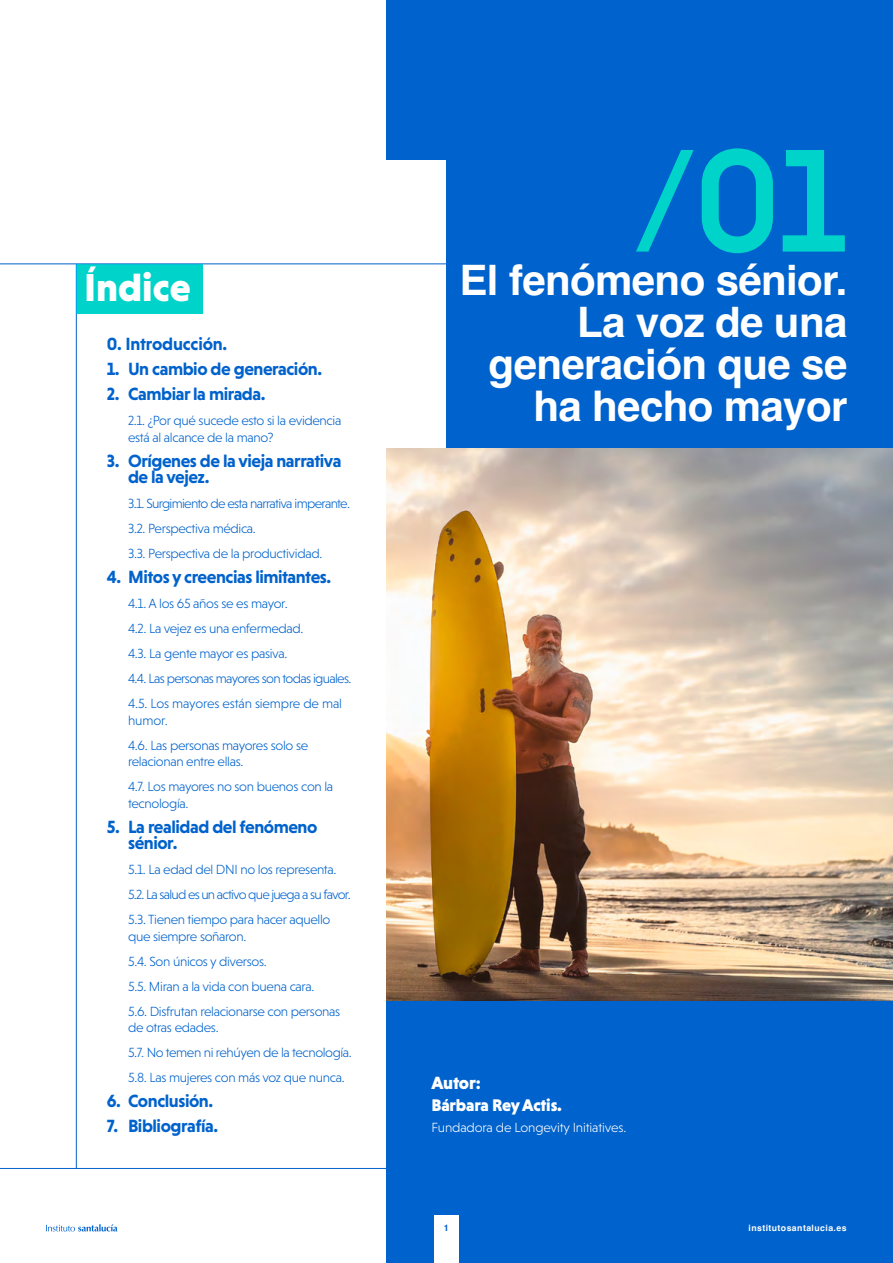
<style>
.page{position:relative;width:893px;height:1263px;background:#fff}
.page>*{position:absolute;margin:0;border:0;box-sizing:border-box;transform-origin:0 0}
.t1{font:500 149.4px "Niveau Grotesk";color:#00d3ca}
.t2{font:700 42px/42px "Helvetica";letter-spacing:-.015em;color:#fff;text-align:right}
.t3{font:900 39.6px "Niveau Grotesk";color:#fff}
.t4{font:700 18px/16.5px "Niveau Grotesk";letter-spacing:-.025em;color:#0062cc}
.t5{font:900 18px "Niveau Grotesk";letter-spacing:-.01em;color:#fff}
.t6{font:900 17.1px "Niveau Grotesk";letter-spacing:-.01em;color:#fff}
.t7{font:300 13.5px/25px "Niveau Grotesk";letter-spacing:-.025em;color:#0062cc}
.t8{font:300 13.5px "Niveau Grotesk";letter-spacing:-.01em;color:#fff}
.t9{font:700 9px "Helvetica";color:#0062cc}
.t10{font:700 8.7px "Helvetica";letter-spacing:.05em;color:#fff}
</style>
<div class="page">
<div style="left:386px;top:0;width:507px;height:1263px;background:#0062cc"></div>
<div style="left:353px;top:161px;width:93px;height:367px;background:#fff"></div>
<hr style="left:0;top:264px;width:446px;height:1px;background:#0062cc">
<img style="left:386px;top:448px;width:507px;height:553px">
<hr style="left:76px;top:264px;width:1px;height:905px;background:#0062cc">
<hr style="left:0;top:1168px;width:386px;height:1px;background:#0062cc">
<div style="left:77px;top:264px;width:126px;height:49px;background:#00d3ca"></div>
<div style="left:434px;top:1215px;width:25px;height:48px;background:#fff"></div>
<svg style="left:46px;top:1224px;width:71px;height:7px"></svg>
<h3 class="t3" style="left:84px;top:265px;width:108px">Índice</h3>
<h3 class="t4" style="left:107px;top:336px;width:122px">0. Introducción.</h3>
<h3 class="t4" style="left:107px;top:361px;width:217px">1. Un cambio de generación.</h3>
<h3 class="t4" style="left:107px;top:386px;width:160px">2. Cambiar la mirada.</h3>
<p class="t7" style="left:128px;top:412px;width:215px;line-height:16.5px">2.1. ¿Por qué sucede esto si la evidencia está al alcance de la mano?</p>
<h3 class="t4" style="left:128px;top:452px;width:215px;text-indent:-21px">3. Orígenes de la vieja narrativa de la vejez.</h3>
<p class="t7" style="left:128px;top:491px;width:223px">3.1. Surgimiento de esta narrativa imperante.<br>3.2. Perspectiva médica.<br>3.3. Perspectiva de la productividad.</p>
<h3 class="t4" style="left:107px;top:569px;width:226px">4. Mitos y creencias limitantes.</h3>
<p class="t7" style="left:128px;top:591px;width:225px">4.1. A los 65 años se es mayor.<br>4.2. La vejez es una enfermedad.<br>4.3. La gente mayor es pasiva.<br>4.4. Las personas mayores son todas iguales.<br>4.5. Los mayores están siempre de mal</p>
<p class="t7" style="left:128px;top:707px;width:182px">humor.<br>4.6. Las personas mayores solo se</p>
<p class="t7" style="left:128px;top:749px;width:207px">relacionan entre ellas.<br>4.7. Los mayores no son buenos con la</p>
<p class="t7" style="left:128px;top:790px;width:62px">tecnología.</p>
<h3 class="t4" style="left:128px;top:818px;width:191px;text-indent:-21px">5. La realidad del fenómeno sénior.</h3>
<p class="t7" style="left:128px;top:857px;width:224px">5.1. La edad del DNI no los representa.<br>5.2. La salud es un activo que juega a su favor.<br>5.3. Tienen tiempo para hacer aquello</p>
<p class="t7" style="left:128px;top:924px;width:214px">que siempre soñaron.<br>5.4. Son únicos y diversos.<br>5.5. Miran a la vida con buena cara.<br>5.6. Disfrutan relacionarse con personas</p>
<p class="t7" style="left:128px;top:1015px;width:225px">de otras edades.<br>5.7. No temen ni rehúyen de la tecnología.<br>5.8. Las mujeres con más voz que nunca.</p>
<h3 class="t4" style="left:107px;top:1093px;width:108px">6. Conclusión.</h3>
<h3 class="t4" style="left:107px;top:1118px;width:113px">7. Bibliografía.</h3>
<h1 class="t1" style="left:632px;top:115px;width:216px">/01</h1>
<h2 class="t2" style="left:460px;top:264px;width:389px">El fenómeno sénior.<br>La voz de una generación que se ha hecho mayor</h2>
<h3 class="t5" style="left:431px;top:1072px;width:51px">Autor:</h3>
<p class="t6" style="left:431px;top:1095px;width:132px">Bárbara Rey Actis.</p>
<p class="t8" style="left:431px;top:1120px;width:196px">Fundadora de Longevity Initiatives.</p>
<p class="t9" style="left:444px;top:1223px;width:7px">1</p>
<p class="t10" style="left:748px;top:1223px;width:100px">institutosantalucia.es</p>
</div>
